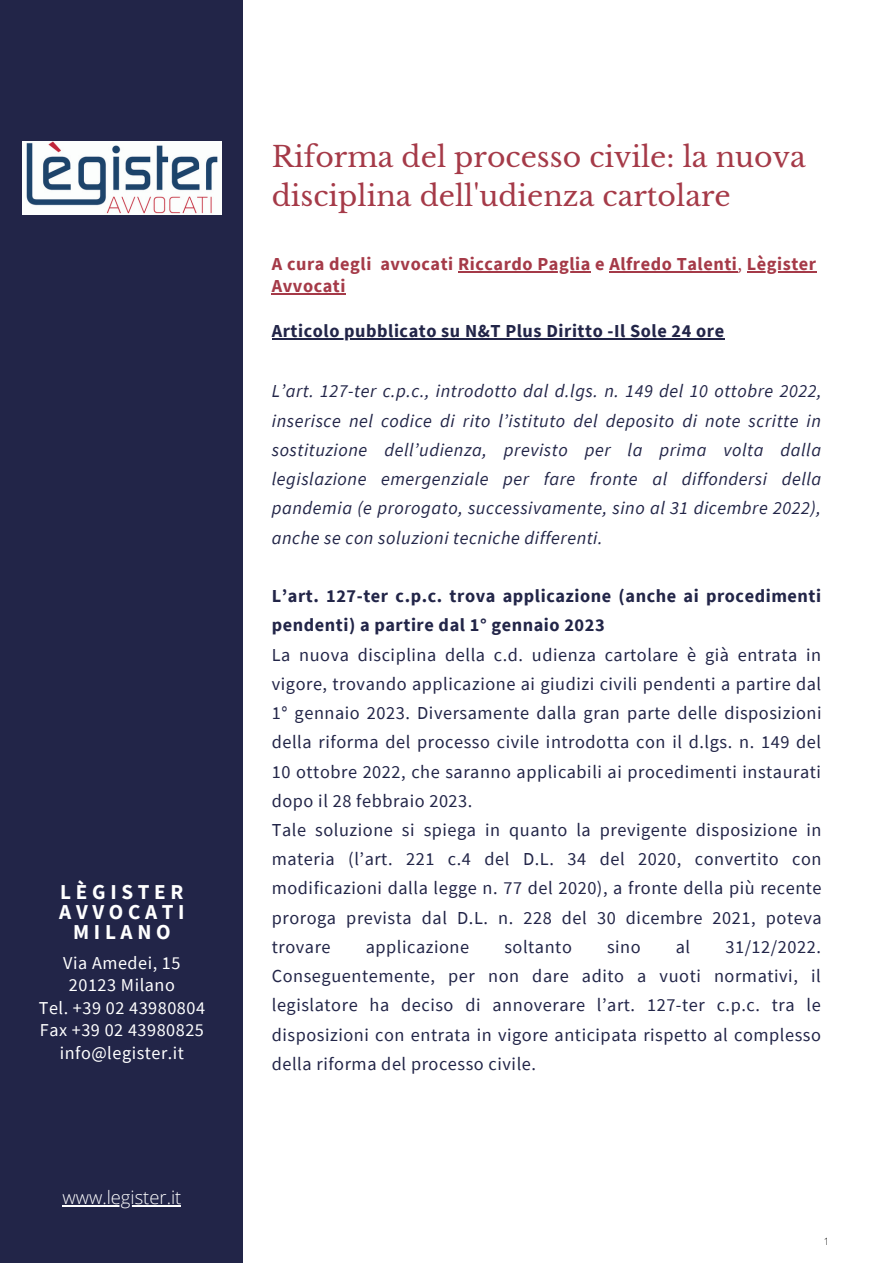
<style>
.page{position:relative;width:893px;height:1264px;background:#fff}
.page>*{position:absolute;margin:0;border:0;box-sizing:border-box;transform-origin:0 0}
.t1{font:28.35px/39.3px "Libre Baskerville";color:#a53a48}
.t2{font:700 21.15px/20.2px "Source Sans Pro";letter-spacing:.22em;color:#fff;text-align:center}
.t3{font:18.3px/29.2px "Source Sans Pro";letter-spacing:.03em;color:#222548}
.t4{font:italic 18.3px/29.2px "Source Sans Pro";letter-spacing:.03em;color:#222548;text-align:justify}
.t5{font:700 18.3px/29.2px "Source Sans Pro";letter-spacing:.03em;color:#222548}
.t6{font:700 18.3px/22.5px "Source Sans Pro";letter-spacing:.03em;color:#a53a48}
.t7{font:300 18.3px "Open Sans";color:#fff}
.t8{font:18.15px/22.5px "Source Sans Pro";letter-spacing:.03em;color:#fff;text-align:center}
.t9{font:300 10.05px "Open Sans";color:#000}
.s1{font-weight:400}
</style>
<div class="page">
<div style="left:0;top:0;width:892px;height:1262px;background:#222548"></div>
<div style="left:244px;top:0;width:648px;height:1262px;background:#fff"></div>
<img style="left:22px;top:141px;width:199px;height:73px">
<hr style="left:458px;top:271px;width:133px;height:1px;background:#a53a48">
<hr style="left:609px;top:271px;width:128px;height:1px;background:#a53a48">
<hr style="left:746px;top:271px;width:70px;height:1px;background:#a53a48">
<hr style="left:272px;top:293px;width:74px;height:2px;background:#a53a48">
<hr style="left:272px;top:338px;width:452px;height:2px;background:#222548">
<hr style="left:62px;top:1204px;width:119px;height:2px;background:#fff">
<p class="t2" style="left:59px;top:881px;width:127px">LÈGISTER<br>AVVOCATI<br>MILANO</p>
<p class="t8" style="left:39px;top:950px;width:168px">Via Amedei, 15<br>20123 Milano<br>Tel. +39 02 43980804<br>Fax +39 02 43980825 info@legister.it</p>
<p class="t7" style="left:62px;top:1184px;width:120px">www.legister.it</p>
<h1 class="t1" style="left:272px;top:138px;width:535px">Riforma del processo civile: la nuova disciplina dell'udienza cartolare</h1>
<p class="t6" style="left:272px;top:252px;width:546px">A cura degli avvocati Riccardo Paglia e Alfredo Talenti<span class="s1">,</span> Lègister<br>Avvocati</p>
<p class="t5" style="left:272px;top:316px;width:454px">Articolo pubblicato su N&amp;T Plus Diritto -Il Sole 24 ore</p>
<p class="t4" style="left:272px;top:376px;width:551px">L’art. 127-ter c.p.c., introdotto dal d.lgs. n. 149 del 10 ottobre 2022, inserisce nel codice di rito l’istituto del deposito di note scritte in sostituzione dell’udienza, previsto per la prima volta dalla legislazione emergenziale per fare fronte al diffondersi della pandemia (e prorogato, successivamente, sino al 31 dicembre 2022), anche se con soluzioni tecniche differenti.</p>
<p class="t5" style="left:272px;top:581px;width:551px">L’art. 127-ter c.p.c. trova applicazione (anche ai procedimenti pendenti) a partire dal 1° gennaio 2023</p>
<p class="t3" style="left:272px;top:639px;width:551px">La nuova disciplina della c.d. udienza cartolare è già entrata in vigore, trovando applicazione ai giudizi civili pendenti a partire dal 1° gennaio 2023. Diversamente dalla gran parte delle disposizioni della riforma del processo civile introdotta con il d.lgs. n. 149 del 10 ottobre 2022, che saranno applicabili ai procedimenti instaurati dopo il 28 febbraio 2023.<br>Tale soluzione si spiega in quanto la previgente disposizione in materia (l’art. 221 c.4 del D.L. 34 del 2020, convertito con modificazioni dalla legge n. 77 del 2020), a fronte della più recente proroga prevista dal D.L. n. 228 del 30 dicembre 2021, poteva trovare</p>
<p class="t3" style="left:366px;top:931px;width:105px">applicazione</p>
<p class="t3" style="left:504px;top:931px;width:69px">soltanto</p>
<p class="t3" style="left:607px;top:931px;width:35px">sino</p>
<p class="t3" style="left:675px;top:931px;width:16px">al</p>
<p class="t3" style="left:272px;top:931px;width:550px;text-align:justify;text-indent:453px">31/12/2022.<br>Conseguentemente, per non dare adito a vuoti normativi, il legislatore ha deciso di annoverare l’art. 127-ter c.p.c. tra le disposizioni con entrata in vigore anticipata rispetto al complesso della riforma del processo civile.</p>
<p class="t9" style="left:823px;top:1234px;width:7px">1</p>
</div>
